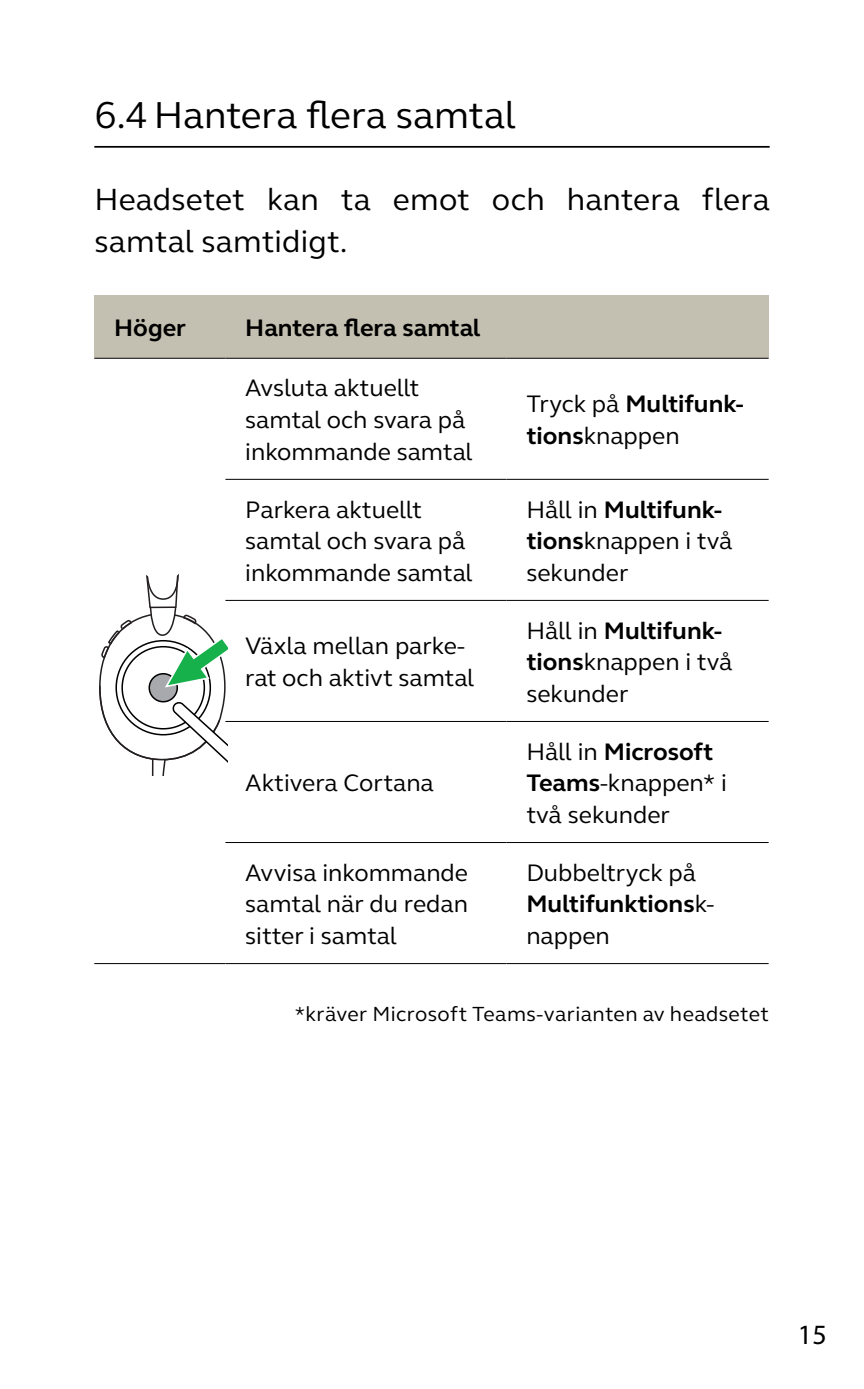
<style>
.page{position:relative;width:864px;height:1389px;background:#fff}
.page>*{position:absolute;margin:0;border:0;box-sizing:border-box;transform-origin:0 0}
.t1{font:38.5px "GN Elliot";color:#000}
.t2{font:31.5px/42px "GN Elliot";letter-spacing:.005em;color:#000}
.t3{font:28px "Myriad Pro";color:#000}
.t4{font:24.5px/31.5px "GN Elliot";color:#000}
.t5{font:700 24.5px/31.5px "GN Elliot";color:#000}
.t6{font:21px "GN Elliot";letter-spacing:.02em;color:#000}
.s1{font-weight:400}
.s2{font-weight:700}
</style>
<div class="page">
<hr style="left:94px;top:146px;width:675px;height:2px;background:#000">
<div style="left:94px;top:296px;width:131px;height:62px;background:#c4c0b1"></div>
<div style="left:225px;top:296px;width:543px;height:62px;background:#c4c0b1"></div>
<hr style="left:94px;top:358px;width:131px;height:1px;background:#000">
<hr style="left:225px;top:358px;width:281px;height:1px;background:#000">
<hr style="left:506px;top:358px;width:262px;height:1px;background:#000">
<hr style="left:94px;top:963px;width:131px;height:1px;background:#000">
<hr style="left:225px;top:479px;width:281px;height:1px;background:#000">
<hr style="left:506px;top:479px;width:262px;height:1px;background:#000">
<hr style="left:225px;top:600px;width:281px;height:1px;background:#000">
<hr style="left:506px;top:600px;width:262px;height:1px;background:#000">
<hr style="left:225px;top:721px;width:281px;height:1px;background:#000">
<hr style="left:506px;top:721px;width:262px;height:1px;background:#000">
<hr style="left:225px;top:842px;width:281px;height:1px;background:#000">
<hr style="left:506px;top:842px;width:262px;height:1px;background:#000">
<hr style="left:225px;top:963px;width:281px;height:1px;background:#000">
<hr style="left:506px;top:963px;width:262px;height:1px;background:#000">
<svg style="left:99px;top:573px;width:128px;height:202px"></svg>
<h1 class="t1" style="left:94px;top:89px;width:422px">6.4 Hantera flera samtal</h1>
<p class="t2" style="left:94px;top:177px;width:676px">Headsetet kan ta emot och hantera flera samtal samtidigt.</p>
<p class="t5" style="left:114px;top:312px;width:73px">Höger</p>
<p class="t5" style="left:245px;top:312px;width:237px">Hantera flera samtal</p>
<p class="t4" style="left:245px;top:372px;width:229px">Avsluta aktuellt samtal och svara på inkommande samtal</p>
<p class="t5" style="left:526px;top:388px;width:218px"><span class="s1">Tryck på</span> Multifunk&shy;tions<span class="s1">knappen</span></p>
<p class="t4" style="left:245px;top:493px;width:229px">Parkera aktuellt samtal och svara på inkommande samtal</p>
<p class="t4" style="left:526px;top:493px;width:207px">Håll in <span class="s2">Multifunk&shy;tions</span>knappen i två sekunder</p>
<p class="t4" style="left:245px;top:630px;width:230px">Växla mellan parke&shy;rat och aktivt samtal</p>
<p class="t4" style="left:245px;top:767px;width:190px">Aktivera Cortana</p>
<p class="t4" style="left:526px;top:614px;width:207px">Håll in <span class="s2">Multifunk&shy;tions</span>knappen i två sekunder</p>
<p class="t4" style="left:526px;top:735px;width:202px">Håll in <span class="s2">Microsoft<br>Teams</span>-knappen* i två sekunder</p>
<p class="t4" style="left:245px;top:856px;width:224px;text-align:justify">Avvisa inkommande samtal när du redan sitter i samtal</p>
<p class="t4" style="left:526px;top:856px;width:189px">Dubbeltryck på<br><span class="s2">Multifunktions</span>k&shy;nappen</p>
<p class="t6" style="left:295px;top:1000px;width:475px">*kräver Microsoft Teams-varianten av headsetet</p>
<p class="t3" style="left:797px;top:1317px;width:30px">15</p>
</div>
